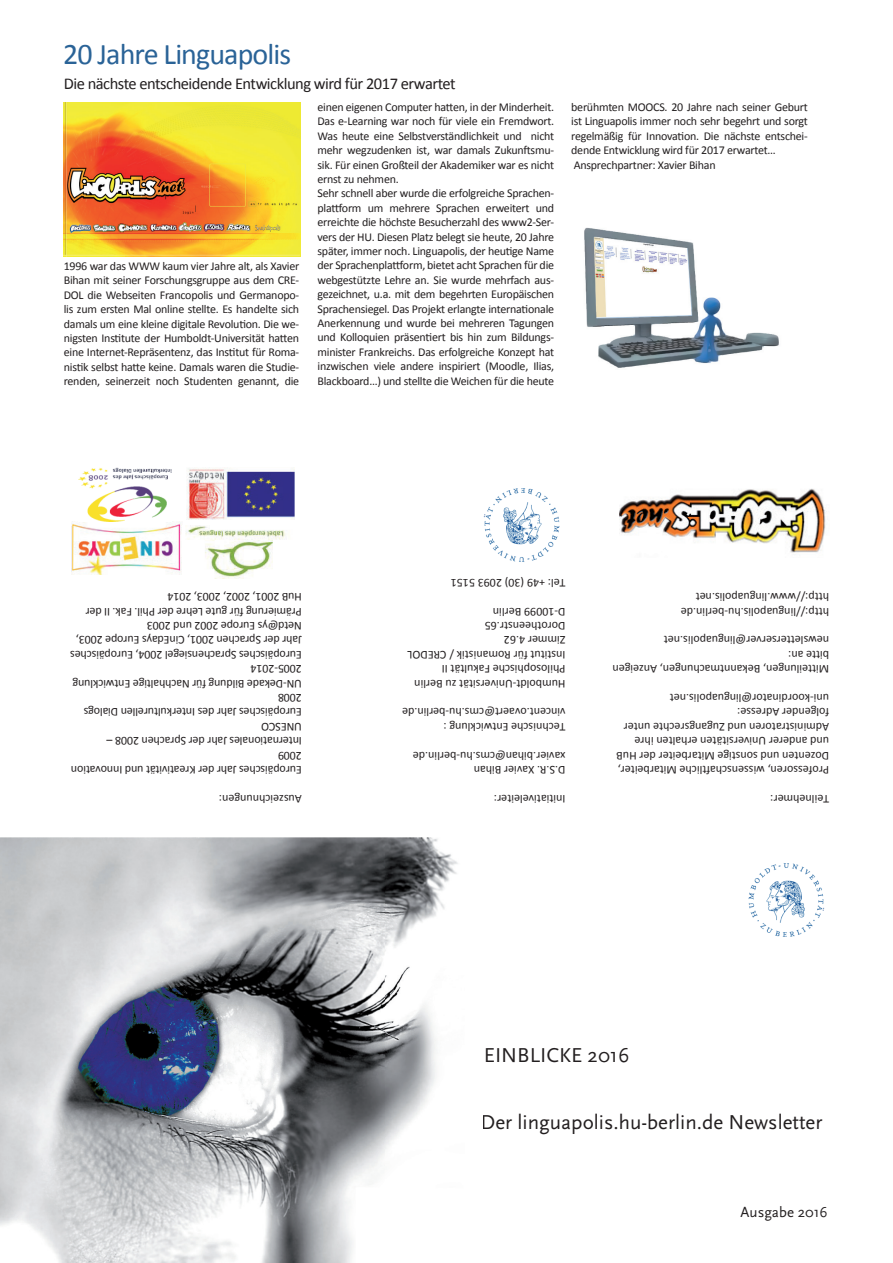
<style>
.page{position:relative;width:893px;height:1263px;background:#fff}
.page>*{position:absolute;margin:0;border:0;box-sizing:border-box;transform-origin:0 0}
.t1{font:30px "Calibri";letter-spacing:-.03em;color:#2a6397}
.t2{font:21px "Scala Sans";color:#231f20}
.t3{font:16.5px "Calibri";letter-spacing:-.03em;color:#231f20}
.t4{font:15px "Scala Sans";color:#231f20}
.t5{font:12px/14.4px "Calibri";letter-spacing:-.02em;color:#231f20}
.t6{font:12px/14.4px "Calibri";color:#231f20}
</style>
<div class="page">
<svg style="left:72px;top:521px;width:108px;height:54px"></svg>
<img style="left:72px;top:522px;width:110px;height:52px">
<img style="left:187px;top:467px;width:108px;height:52px">
<img style="left:483px;top:488px;width:77px;height:74px">
<img style="left:619px;top:488px;width:207px;height:65px">
<img style="left:78px;top:467px;width:94px;height:54px">
<img style="left:185px;top:525px;width:101px;height:53px">
<img style="left:63px;top:102px;width:237px;height:154px">
<img style="left:748px;top:863px;width:77px;height:74px">
<img style="left:0;top:838px;width:458px;height:424px">
<img style="left:584px;top:227px;width:195px;height:141px">
<h1 class="t1" style="left:63px;top:35px;width:230px">20 Jahre Linguapolis</h1>
<h3 class="t3" style="left:64px;top:73px;width:393px">Die nächste entscheidende Entwicklung wird für 2017 erwartet</h3>
<p class="t5" style="left:64px;top:259px;width:237px;text-align:justify">1996 war das WWW kaum vier Jahre alt, als Xavier Bihan mit seiner Forschungsgruppe aus dem CRE-DOL die Webseiten Francopolis und Germanopo&shy;lis zum ersten Mal online stellte. Es handelte sich damals um eine kleine digitale Revolution. Die we&shy;nigsten Institute der Humboldt-Universität hatten eine Internet-Repräsentenz, das Institut für Roma&shy;nistik selbst hatte keine. Damals waren die Studie&shy;renden, seinerzeit noch Studenten genannt, die</p>
<p class="t5" style="left:317px;top:100px;width:238px">einen eigenen Computer hatten, in der Minderheit.<br>Das e-Learning war noch für viele ein Fremdwort.<br>Was heute eine Selbstverständlichkeit und nicht mehr wegzudenken ist, war damals Zukunftsmu&shy;sik. Für einen Großteil der Akademiker war es nicht ernst zu nehmen.<br>Sehr schnell aber wurde die erfolgreiche Sprachen&shy;plattform um mehrere Sprachen erweitert und erreichte die höchste Besucherzahl des www2-Ser&shy;vers der HU. Diesen Platz belegt sie heute, 20 Jahre später, immer noch. Linguapolis, der heutige Name der Sprachenplattform, bietet acht Sprachen für die webgestützte Lehre an. Sie wurde mehrfach aus&shy;gezeichnet, u.a. mit dem begehrten Europäischen Sprachensiegel. Das Projekt erlangte internationale Anerkennung und wurde bei mehreren Tagungen und Kolloquien präsentiert bis hin zum Bildungs&shy;minister Frankreichs. Das erfolgreiche Konzept hat inzwischen viele andere inspiriert (Moodle, Ilias, Blackboard…) und stellte die Weichen für die heute</p>
<p class="t5" style="left:571px;top:100px;width:238px">berühmten MOOCS. 20 Jahre nach seiner Geburt ist Linguapolis immer noch sehr begehrt und sorgt regelmäßig für Innovation. Die nächste entschei&shy;dende Entwicklung wird für 2017 erwartet… Ansprechpartner: Xavier Bihan</p>
<p class="t5" style="left:302px;top:777px;width:233px;rotate:-180deg">Europäisches Jahr der Kreativität und Innovation<br>2009<br>Internationales Jahr der Sprachen 2008 –<br>UNESCO<br>Europäisches Jahr des Interkulturellen Dialogs<br>2008<br>UN-Dekade Bildung für Nachhaltige Entwicklung<br>2005-2014<br>Europäisches Sprachensiegel 2004, Europäisches<br>Jahr der Sprachen 2001, CinEdays Europe 2003,<br>Netd@ys Europe 2002 und 2003<br>Prämierung für gute Lehre der Phil. Fak. II der<br>HuB 2001, 2002, 2003, 2014</p>
<p class="t6" style="left:302px;top:806px;width:84px;rotate:-180deg">Auszeichnungen:</p>
<p class="t6" style="left:566px;top:590px;width:116px;rotate:-180deg">Tel: +49 (30) 2093 5151</p>
<p class="t6" style="left:566px;top:691px;width:160px;rotate:-180deg">Humboldt-Universität zu Berlin<br>Philosophische Fakultät II<br>Institut für Romanistik / CREDOL<br>Zimmer 4.62<br>Dorotheenstr.65<br>D-10099 Berlin</p>
<p class="t6" style="left:566px;top:734px;width:165px;rotate:-180deg">Technische Entwicklung : vincent.ovaert@cms.hu-berlin.de</p>
<p class="t6" style="left:566px;top:777px;width:154px;rotate:-180deg">D.S.R. Xavier Bihan xavier.bihan@cms.hu-berlin.de</p>
<p class="t6" style="left:566px;top:806px;width:73px;rotate:-180deg">Initiativeleiter:</p>
<p class="t6" style="left:829px;top:619px;width:150px;rotate:-180deg">http://linguapolis.hu-berlin.de http://www.linguapolis.net</p>
<p class="t6" style="left:829px;top:676px;width:218px;rotate:-180deg">Mitteilungen, Bekanntmachungen, Anzeigen bitte an:<br>newsletterserver@linguapolis.net</p>
<p class="t6" style="left:829px;top:777px;width:214px;rotate:-180deg">Professoren, wissenschaftliche Mitarbeiter, Dozenten und sonstige Mitarbeiter der HuB und anderer Universitäten erhalten ihre Administratoren und Zugangsrechte unter folgender Adresse: uni-koordinator@linguapolis.net</p>
<p class="t6" style="left:829px;top:806px;width:60px;rotate:-180deg">Teilnehmer:</p>
<h2 class="t2" style="left:484px;top:1043px;width:147px">EINBLICKE 2016</h2>
<h2 class="t2" style="left:480px;top:1111px;width:343px">Der linguapolis.hu-berlin.de Newsletter</h2>
<p class="t4" style="left:741px;top:1203px;width:89px">Ausgabe 2016</p>
</div>
